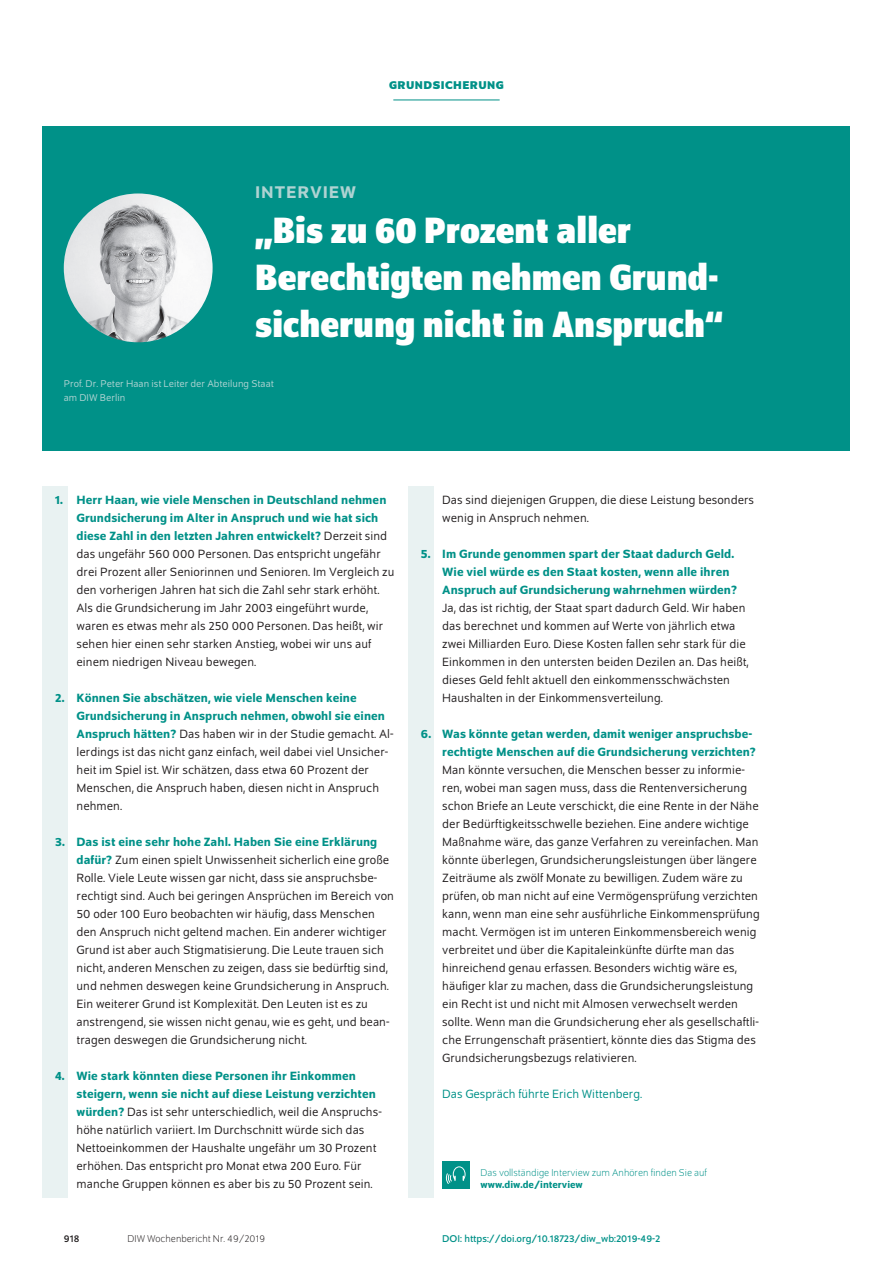
<style>
.page{position:relative;width:893px;height:1263px;background:#fff}
.page>*{position:absolute;margin:0;border:0;box-sizing:border-box;transform-origin:0 0}
.t1{font:700 semi-condensed 39px/46.8px "Schumpeter";color:#fff}
.t2{font:500 18px "Schumpeter";letter-spacing:.05em;color:#afd3d2}
.t3{font:12.75px/18px "Schumpeter Blond";letter-spacing:.005em;color:#231f20}
.t4{font:500 12.75px/18px "Schumpeter";letter-spacing:.005em;color:#009188}
.t5{font:12.75px "Schumpeter Blond";color:#009188}
.t6{font:700 12px "Schumpeter";letter-spacing:.04em;color:#009188}
.t7{font:10.5px/13.5px "Schumpeter Blond";color:#afd3d2}
.t8{font:300 10.5px "Schumpeter";color:#009188}
.t9{font:10.5px "Schumpeter";color:#009188}
.t10{font:300 10.5px "Schumpeter";color:#231f20}
.t11{font:500 10.5px "Schumpeter";color:#009188}
.t12{font:10.5px "Schumpeter";color:#231f20}
.s1{font-family:"Schumpeter Blond";font-weight:400;color:#231f20}
.s2{font-family:"Schumpeter";font-weight:500;color:#009188}
</style>
<div class="page">
<div style="left:408px;top:486px;width:26px;height:711px;background:#e9f2f2"></div>
<div style="left:43px;top:486px;width:25px;height:711px;background:#e9f2f2"></div>
<div style="left:442px;top:1161px;width:27px;height:27px;background:#009188"></div>
<svg style="left:446px;top:1166px;width:20px;height:18px"></svg>
<div style="left:43px;top:126px;width:807px;height:324px;background:#009188"></div>
<hr style="left:393px;top:100px;width:107px;height:1px;background:#009188">
<img style="left:64px;top:193px;width:149px;height:149px;border-radius:74px">
<p class="t6" style="left:389px;top:79px;width:116px">GRUNDSICHERUNG</p>
<h2 class="t2" style="left:255px;top:183px;width:102px">INTERVIEW</h2>
<h1 class="t1" style="left:255px;top:207px;width:469px">„Bis zu 60 Prozent aller<br>Berechtigten nehmen Grund&shy;sicherung nicht in Anspruch“</h1>
<p class="t7" style="left:64px;top:377px;width:212px">Prof. Dr. Peter Haan ist Leiter der Abteilung Staat am DIW Berlin</p>
<p class="t4" style="left:77px;top:491px;width:312px;text-indent:-21px">1. Herr Haan, wie viele Menschen in Deutschland nehmen<br>Grundsicherung im Alter in Anspruch und wie hat sich diese Zahl in den letzten Jahren entwickelt? <span class="s1">Derzeit sind</span></p>
<p class="t3" style="left:77px;top:545px;width:319px">das ungefähr 560 000 Personen. Das entspricht ungefähr drei Prozent aller Seniorinnen und Senioren. Im Vergleich zu den vorherigen Jahren hat sich die Zahl sehr stark erhöht.<br>Als die Grundsicherung im Jahr 2003 eingeführt wurde, waren es etwas mehr als 250 000 Personen. Das heißt, wir sehen hier einen sehr starken Anstieg, wobei wir uns auf einem niedrigen Niveau bewegen.</p>
<p class="t4" style="left:77px;top:689px;width:310px;text-indent:-21px">2. Können Sie abschätzen, wie viele Menschen keine<br>Grundsicherung in Anspruch nehmen, obwohl sie einen</p>
<p class="t3" style="left:77px;top:725px;width:319px"><span class="s2">Anspruch hätten?</span> Das haben wir in der Studie gemacht. Al&shy;lerdings ist das nicht ganz einfach, weil dabei viel Unsicher&shy;heit im Spiel ist. Wir schätzen, dass etwa 60 Prozent der Menschen, die Anspruch haben, diesen nicht in Anspruch nehmen.</p>
<p class="t4" style="left:55px;top:833px;width:323px">3. Das ist eine sehr hohe Zahl. Haben Sie eine Erklärung</p>
<p class="t3" style="left:77px;top:851px;width:319px"><span class="s2">dafür?</span> Zum einen spielt Unwissenheit sicherlich eine große Rolle. Viele Leute wissen gar nicht, dass sie anspruchsbe&shy;rechtigt sind. Auch bei geringen Ansprüchen im Bereich von 50 oder 100 Euro beobachten wir häufig, dass Menschen den Anspruch nicht geltend machen. Ein anderer wichtiger Grund ist aber auch Stigmatisierung. Die Leute trauen sich nicht, anderen Menschen zu zeigen, dass sie bedürftig sind, und nehmen deswegen keine Grundsicherung in Anspruch.<br>Ein weiterer Grund ist Komplexität. Den Leuten ist es zu anstrengend, sie wissen nicht genau, wie es geht, und bean&shy;tragen deswegen die Grundsicherung nicht.</p>
<p class="t4" style="left:77px;top:1067px;width:301px;text-indent:-21px">4. Wie stark könnten diese Personen ihr Einkommen steigern, wenn sie nicht auf diese Leistung verzichten</p>
<p class="t3" style="left:77px;top:1103px;width:307px"><span class="s2">würden?</span> Das ist sehr unterschiedlich, weil die Anspruchs&shy;höhe natürlich variiert. Im Durchschnitt würde sich das Nettoeinkommen der Haushalte ungefähr um 30 Prozent erhöhen. Das entspricht pro Monat etwa 200 Euro. Für manche Gruppen können es aber bis zu 50 Prozent sein.</p>
<p class="t12" style="left:64px;top:1233px;width:17px">918</p>
<p class="t10" style="left:128px;top:1234px;width:139px">DIW Wochenbericht Nr. 49/2019</p>
<p class="t3" style="left:442px;top:491px;width:313px">Das sind diejenigen Gruppen, die diese Leistung besonders wenig in Anspruch nehmen.</p>
<p class="t4" style="left:442px;top:545px;width:296px;text-indent:-21px">5. Im Grunde genommen spart der Staat dadurch Geld.<br>Wie viel würde es den Staat kosten, wenn alle ihren<br>Anspruch auf Grundsicherung wahrnehmen würden?</p>
<p class="t3" style="left:442px;top:599px;width:308px">Ja, das ist richtig, der Staat spart dadurch Geld. Wir haben das berechnet und kommen auf Werte von jährlich etwa zwei Milliarden Euro. Diese Kosten fallen sehr stark für die Einkommen in den untersten beiden Dezilen an. Das heißt, dieses Geld fehlt aktuell den einkommensschwächsten Haushalten in der Einkommensverteilung.</p>
<p class="t4" style="left:421px;top:725px;width:337px;text-align:right">6. Was könnte getan werden, damit weniger anspruchsbe&shy;rechtigte Menschen auf die Grundsicherung verzichten?</p>
<p class="t3" style="left:442px;top:761px;width:319px">Man könnte versuchen, die Menschen besser zu informie&shy;ren, wobei man sagen muss, dass die Rentenversicherung schon Briefe an Leute verschickt, die eine Rente in der Nähe der Bedürftigkeitsschwelle beziehen. Eine andere wichtige Maßnahme wäre, das ganze Verfahren zu vereinfachen. Man könnte überlegen, Grundsicherungsleistungen über längere Zeiträume als zwölf Monate zu bewilligen. Zudem wäre zu prüfen, ob man nicht auf eine Vermögensprüfung verzichten kann, wenn man eine sehr ausführliche Einkommensprüfung macht. Vermögen ist im unteren Einkommensbereich wenig verbreitet und über die Kapitaleinkünfte dürfte man das hinreichend genau erfassen. Besonders wichtig wäre es, häufiger klar zu machen, dass die Grundsicherungsleistung ein Recht ist und nicht mit Almosen verwechselt werden sollte. Wenn man die Grundsicherung eher als gesellschaftli&shy;che Errungenschaft präsentiert, könnte dies das Stigma des Grundsicherungsbezugs relativieren.</p>
<p class="t5" style="left:442px;top:1088px;width:201px">Das Gespräch führte Erich Wittenberg.</p>
<p class="t8" style="left:480px;top:1167px;width:228px">Das vollständige Interview zum Anhören finden Sie auf</p>
<p class="t11" style="left:480px;top:1179px;width:104px">www.diw.de/interview</p>
<p class="t9" style="left:442px;top:1233px;width:220px">DOI: https://doi.org/10.18723/diw_wb:2019-49-2</p>
</div>
